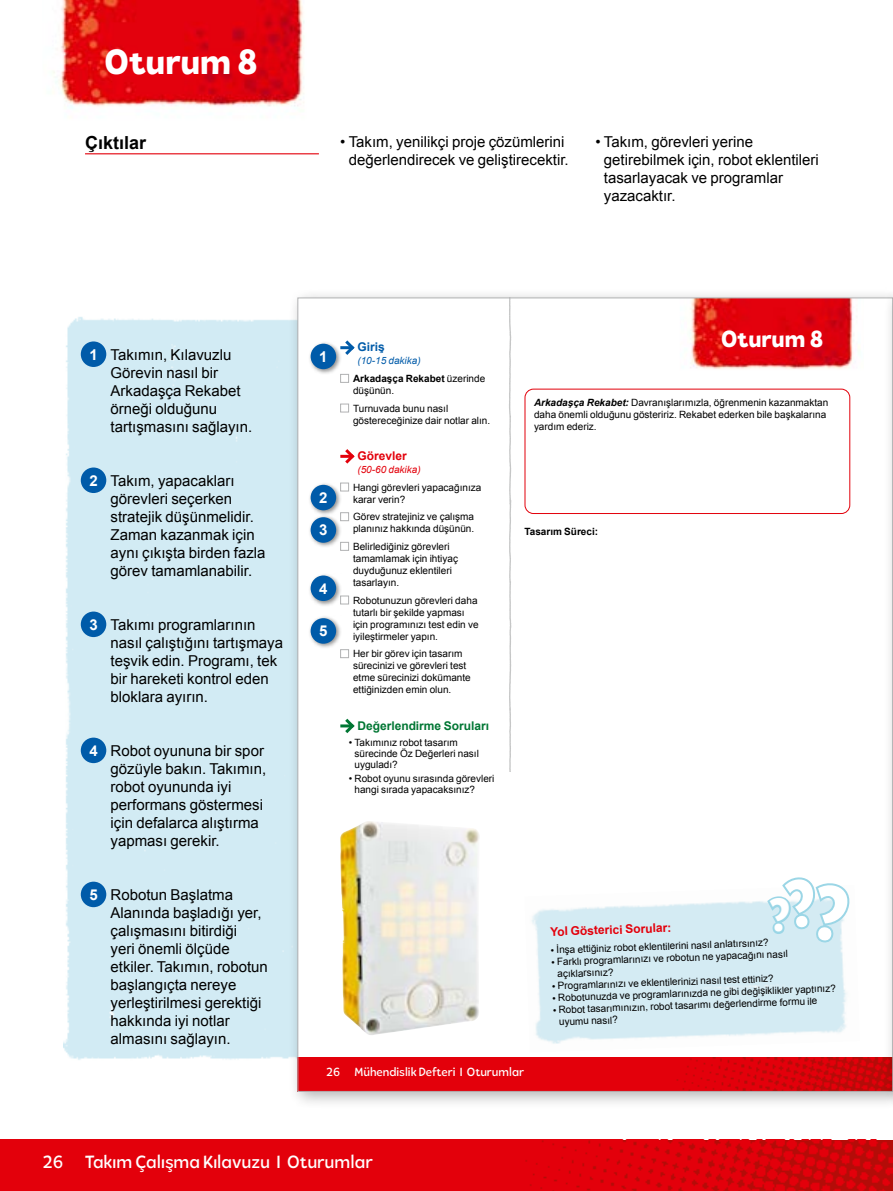
<style>
.page{position:relative;width:893px;height:1191px;background:#fff}
.page>*{position:absolute;margin:0;border:0;box-sizing:border-box;transform-origin:0 0}
.t1{font:800 36px "Tobi Pro";color:#fff}
.t2{font:800 24px "Tobi Pro";color:#fff}
.t3{font:500 18px "Tobi Pro";color:#fff}
.t4{font:700 18px "Arial";color:#000}
.t5{font:15px/18px "Arial";color:#000}
.t6{font:700 15px/32.4px "Arial";color:#fff}
.t7{font:500 12px "Tobi Pro";color:#fff}
.t8{font:700 12px "Arial";color:#e3000b}
.t9{font:700 12px "Arial";color:#007633}
.t10{font:700 12px "Arial";color:#005ba9}
.t11{font:10.05px/12px "Arial";color:#000}
.t12{font:700 10.05px/17.7px "Arial";color:#000}
.t13{font:italic 10.05px "Arial";color:#e3000b}
.s1{font-weight:400;font-style:italic;color:#005ba9}
.s2{font-weight:400}
.s3{font-weight:700;font-style:italic}
</style>
<div class="page">
<div style="left:64px;top:317px;width:224px;height:743px;background:#d2ebf4"></div>
<img style="left:0;top:1139px;width:893px;height:52px">
<div style="left:288px;top:288px;width:605px;height:822px;background:#000;opacity:.3"></div>
<div style="left:298px;top:298px;width:595px;height:793px;background:#fff"></div>
<img style="left:300px;top:1057px;width:583px;height:32px">
<svg style="left:509px;top:300px;width:2px;height:471px"></svg>
<img style="left:690px;top:300px;width:170px;height:69px">
<img style="left:531px;top:901px;width:316px;height:143px">
<img style="left:340px;top:821px;width:140px;height:214px">
<svg style="left:341px;top:340px;width:14px;height:15px"></svg>
<div style="left:340px;top:374px;width:9px;height:8px;border:1px solid #b1b2b3"></div>
<div style="left:340px;top:404px;width:9px;height:8px;border:1px solid #b1b2b3"></div>
<svg style="left:340px;top:449px;width:15px;height:15px"></svg>
<div style="left:340px;top:483px;width:9px;height:8px;border:1px solid #b1b2b3"></div>
<div style="left:340px;top:512px;width:9px;height:9px;border:1px solid #b1b2b3"></div>
<div style="left:340px;top:542px;width:9px;height:8px;border:1px solid #b1b2b3"></div>
<div style="left:340px;top:596px;width:9px;height:8px;border:1px solid #b1b2b3"></div>
<div style="left:340px;top:649px;width:9px;height:9px;border:1px solid #b1b2b3"></div>
<svg style="left:340px;top:718px;width:15px;height:16px"></svg>
<div style="left:524px;top:388px;width:326px;height:126px;border:1px solid #e3000b;border-radius:8px"></div>
<div style="left:883px;top:288px;width:10px;height:822px;background:#f7f7f7"></div>
<svg style="left:892px;top:298px;width:1px;height:793px"></svg>
<img style="left:53px;top:0;width:251px;height:109px">
<hr style="left:85px;top:153px;width:234px;height:1px;background:#e3000b">
<div style="left:308px;top:341px;width:33px;height:33px;background:#000;opacity:.45"></div>
<div style="left:311px;top:344px;width:25px;height:25px;background:#005ba9;border-radius:50%"></div>
<div style="left:308px;top:482px;width:33px;height:33px;background:#000;opacity:.45"></div>
<div style="left:311px;top:485px;width:25px;height:25px;background:#005ba9;border-radius:50%"></div>
<div style="left:308px;top:515px;width:33px;height:33px;background:#000;opacity:.45"></div>
<div style="left:311px;top:517px;width:25px;height:26px;background:#005ba9;border-radius:50%"></div>
<div style="left:308px;top:573px;width:33px;height:33px;background:#000;opacity:.45"></div>
<div style="left:311px;top:575px;width:25px;height:26px;background:#005ba9;border-radius:50%"></div>
<div style="left:308px;top:616px;width:33px;height:33px;background:#000;opacity:.45"></div>
<div style="left:311px;top:618px;width:25px;height:25px;background:#005ba9;border-radius:50%"></div>
<div style="left:81px;top:341px;width:25px;height:26px;background:#005ba9;border-radius:50%"></div>
<div style="left:81px;top:467px;width:25px;height:26px;background:#005ba9;border-radius:50%"></div>
<div style="left:81px;top:611px;width:25px;height:26px;background:#005ba9;border-radius:50%"></div>
<div style="left:81px;top:737px;width:25px;height:26px;background:#005ba9;border-radius:50%"></div>
<div style="left:81px;top:881px;width:25px;height:26px;background:#005ba9;border-radius:50%"></div>
<svg style="left:770px;top:898px;width:77px;height:45px"></svg>
<h1 class="t1" style="left:104px;top:39px;width:156px">Oturum 8</h1>
<h3 class="t4" style="left:85px;top:131px;width:63px">Çıktılar</h3>
<h3 class="t5" style="left:340px;top:133px;width:230px;text-align:center">• Takım, yenilikçi proje çözümlerini değerlendirecek ve geliştirecektir.</h3>
<h3 class="t5" style="left:604px;top:133px;width:217px;text-indent:-9px">• Takım, görevleri yerine getirebilmek için, robot eklentileri tasarlayacak ve programlar yazacaktır.</h3>
<h3 class="t6" style="left:89px;top:339px;width:10px">1</h3>
<h3 class="t6" style="left:89px;top:465px;width:10px">2</h3>
<h3 class="t6" style="left:89px;top:609px;width:10px">3</h3>
<h3 class="t6" style="left:89px;top:735px;width:10px">4</h3>
<h3 class="t6" style="left:89px;top:879px;width:10px">5</h3>
<h3 class="t5" style="left:111px;top:345px;width:143px">Takımın, Kılavuzlu<br>Görevin nasıl bir<br>Arkadaşça Rekabet örneği olduğunu tartışmasını sağlayın.</h3>
<h3 class="t5" style="left:111px;top:471px;width:157px">Takım, yapacakları görevleri seçerken stratejik düşünmelidir.<br>Zaman kazanmak için aynı çıkışta birden fazla görev tamamlanabilir.</h3>
<h3 class="t5" style="left:111px;top:615px;width:174px">Takımı programlarının nasıl çalıştığını tartışmaya teşvik edin. Programı, tek bir hareketi kontrol eden bloklara ayırın.</h3>
<h3 class="t5" style="left:111px;top:741px;width:157px">Robot oyununa bir spor gözüyle bakın. Takımın, robot oyununda iyi performans göstermesi için defalarca alıştırma yapması gerekir.</h3>
<h3 class="t5" style="left:111px;top:885px;width:159px">Robotun Başlatma<br>Alanında başladığı yer, çalışmasını bitirdiği<br>yeri önemli ölçüde etkiler. Takımın, robotun başlangıçta nereye yerleştirilmesi gerektiği hakkında iyi notlar almasını sağlayın.</h3>
<h3 class="t6" style="left:319px;top:341px;width:10px">1</h3>
<h3 class="t6" style="left:319px;top:482px;width:10px">2<br>3</h3>
<h3 class="t6" style="left:319px;top:573px;width:10px">4</h3>
<h3 class="t6" style="left:319px;top:615px;width:10px">5</h3>
<p class="t10" style="left:357px;top:339px;width:29px">Giriş</p>
<p class="t12" style="left:353px;top:352px;width:134px;text-indent:4px"><span class="s1">(10-15 dakika)<br></span>Arkadaşça Rekabet <span class="s2">üzerinde</span></p>
<p class="t11" style="left:353px;top:382px;width:97px;line-height:17.7px">düşünün.<br>Turnuvada bunu nasıl</p>
<p class="t11" style="left:353px;top:414px;width:139px">göstereceğinize dair notlar alın.</p>
<p class="t8" style="left:357px;top:448px;width:51px">Görevler</p>
<p class="t13" style="left:357px;top:463px;width:65px">(50-60 dakika)</p>
<p class="t11" style="left:353px;top:481px;width:130px">Hangi görevleri yapacağınıza karar verin?</p>
<p class="t11" style="left:353px;top:511px;width:123px">Görev stratejiniz ve çalışma planınız hakkında düşünün.</p>
<p class="t11" style="left:353px;top:540px;width:106px">Belirlediğiniz görevleri tamamlamak için ihtiyaç duyduğunuz eklentileri tasarlayın.</p>
<p class="t11" style="left:353px;top:594px;width:127px">Robotunuzun görevleri daha tutarlı bir şekilde yapması için programınızı test edin ve iyileştirmeler yapın.</p>
<p class="t11" style="left:353px;top:648px;width:119px">Her bir görev için tasarım sürecinizi ve görevleri test etme sürecinizi dokümante ettiğinizden emin olun.</p>
<p class="t9" style="left:357px;top:717px;width:133px">Değerlendirme Soruları</p>
<p class="t11" style="left:354px;top:737px;width:126px;line-height:10.9px;text-indent:-6px">• Takımınız robot tasarım sürecinde Öz Değerleri nasıl uyguladı?</p>
<p class="t11" style="left:354px;top:773px;width:141px;line-height:10.9px;text-indent:-6px">• Robot oyunu sırasında görevleri hangi sırada yapacaksınız?</p>
<h2 class="t2" style="left:721px;top:323px;width:104px">Oturum 8</h2>
<p class="t11" style="left:534px;top:397px;width:296px"><span class="s3">Arkadaşça Rekabet:</span> Davranışlarımızla, öğrenmenin kazanmaktan daha önemli olduğunu gösteririz. Rekabet ederken bile başkalarına yardım ederiz.</p>
<p class="t12" style="left:524px;top:523px;width:75px">Tasarım Süreci:</p>
<p class="t8" style="left:550px;top:923px;width:123px;rotate:-2deg">Yol Gösterici Sorular:</p>
<p class="t11" style="left:551px;top:944px;width:219px;rotate:-2deg">• İnşa ettiğiniz robot eklentilerini nasıl anlatırsınız?</p>
<p class="t11" style="left:557px;top:956px;width:233px;text-indent:-6px;rotate:-2deg">• Farklı programlarınızı ve robotun ne yapacağını nasıl açıklarsınız?</p>
<p class="t11" style="left:552px;top:980px;width:223px;rotate:-2deg">• Programlarınızı ve eklentilerinizi nasıl test ettiniz?</p>
<p class="t11" style="left:552px;top:992px;width:285px;rotate:-2deg">• Robotunuzda ve programlarınızda ne gibi değişiklikler yaptınız?</p>
<p class="t11" style="left:558px;top:1004px;width:260px;text-indent:-6px;rotate:-2deg">• Robot tasarımınızın, robot tasarımı değerlendirme formu ile uyumu nasıl?</p>
<p class="t7" style="left:326px;top:1064px;width:199px">26 Mühendislik Defteri I Oturumlar</p>
<h3 class="t3" style="left:43px;top:1150px;width:332px">26 Takım Çalışma Kılavuzu I Oturumlar</h3>
</div>
